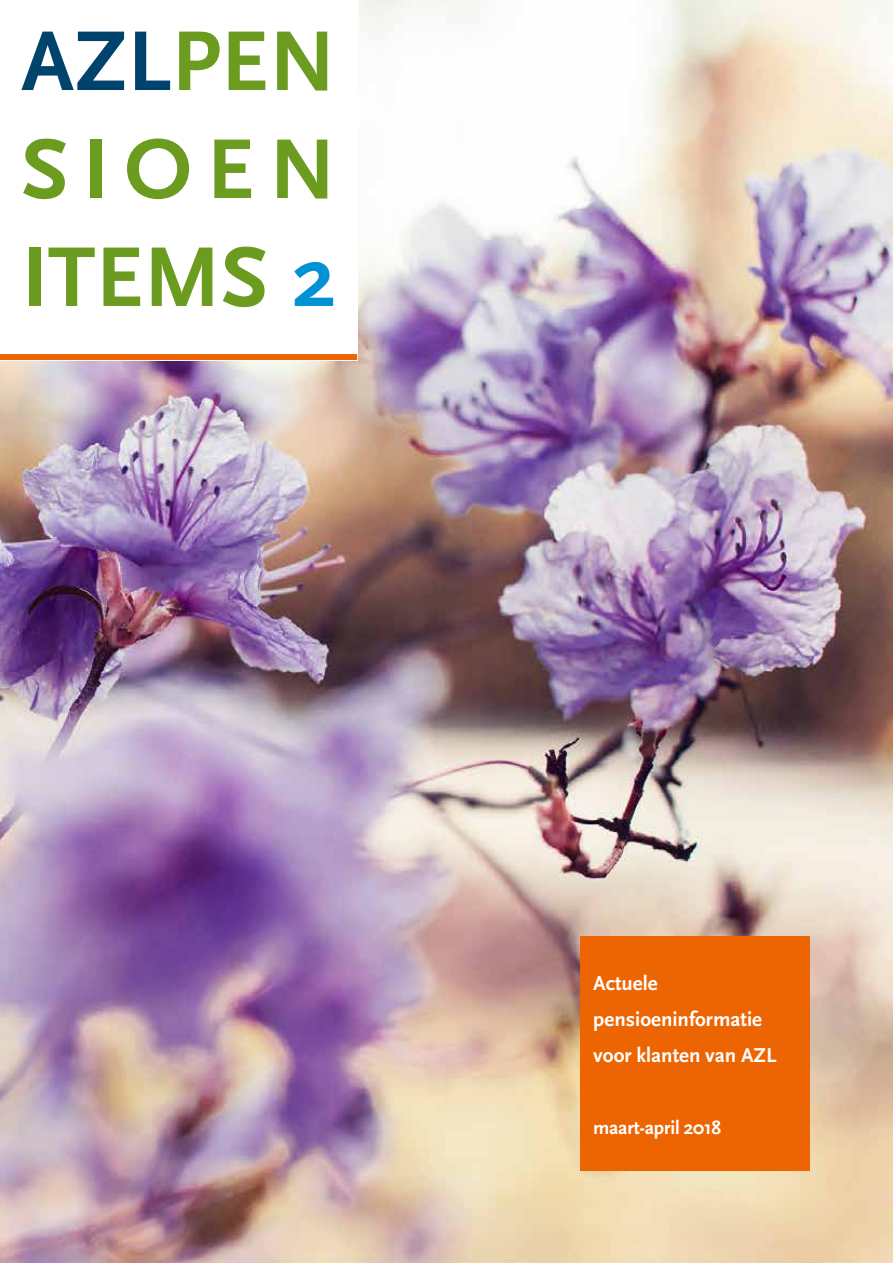
<style>
.page{position:relative;width:893px;height:1263px;background:#fff}
.page>*{position:absolute;margin:0;border:0;box-sizing:border-box;transform-origin:0 0}
.t1{font:700 88.5px/108px "Scala Sans OT";letter-spacing:.005em;color:#6c9c1f;text-align:justify}
.t2{font:700 21px/36px "Scala Sans OT";color:#fff}
.t3{font:700 19.5px "Scala Sans OT";letter-spacing:-.01em;color:#fff}
.s1{color:#00436d}
.s2{color:#0092d4}
</style>
<div class="page">
<img style="left:0;top:0;width:893px;height:1263px">
<div style="left:0;top:0;width:357px;height:360px;background:#fff"></div>
<div style="left:0;top:354px;width:357px;height:6px;background:#ec6502"></div>
<div style="left:580px;top:936px;width:230px;height:234px;background:#ec6502"></div>
<h1 class="t1" style="left:21px;top:8px;width:316px"><span class="s1">AZL</span>PEN SIOEN ITEMS <span class="s2">2</span></h1>
<p class="t2" style="left:593px;top:965px;width:185px">Actuele pensioeninformatie voor klanten van AZL</p>
<p class="t3" style="left:593px;top:1117px;width:130px">maart-april 2018</p>
</div>
